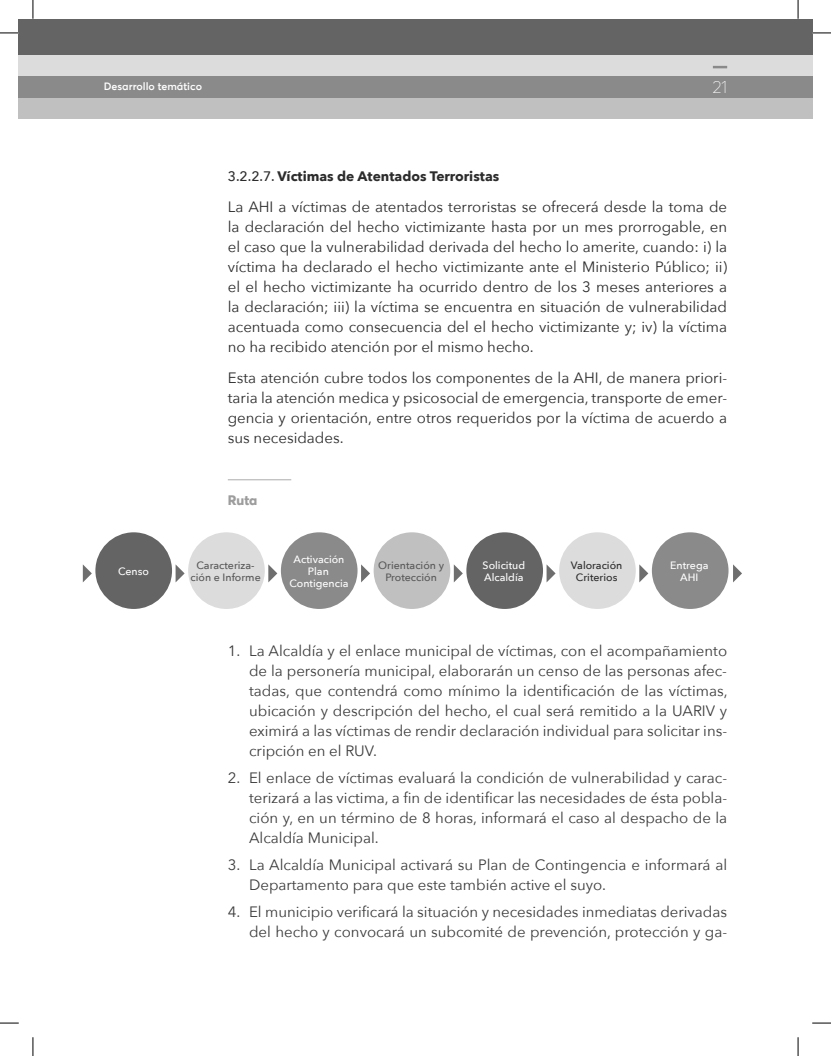
<style>
.page{position:relative;width:831px;height:1056px;background:#fff}
.page>*{position:absolute;margin:0;border:0;box-sizing:border-box;transform-origin:0 0}
.t1{font:100 17.5px "Averta Std";color:#fff}
.t2{font:15px/20px "Avenir Next";color:#3b3b3b;text-align:justify}
.t3{font:15px/20px "Avenir Next";color:#2c2c2c;text-align:justify}
.t4{font:700 13.75px "Avenir Next";color:#2c2c2c}
.t5{font:800 13.75px "Averta Std";color:#9d9d9d}
.t6{font:500 10.62px/11.9px "Avenir Next";color:#fff;text-align:center}
.t7{font:500 10.62px/11.9px "Avenir Next";color:#595959;text-align:center}
.t8{font:500 10.62px/11.9px "Avenir Next";color:#2c2c2c;text-align:center}
.t9{font:600 10.62px "Averta Std";color:#fff}
.s1{font-weight:500}
</style>
<div class="page">
<div style="left:33px;top:97px;width:779px;height:22px;background:#c0c0c0"></div>
<div style="left:33px;top:76px;width:779px;height:21px;background:#8a8a8a"></div>
<div style="left:33px;top:54px;width:779px;height:22px;background:#dcdcdc"></div>
<div style="left:33px;top:19px;width:779px;height:35px;background:#646464"></div>
<div style="left:19px;top:97px;width:14px;height:22px;background:#c0c0c0"></div>
<div style="left:19px;top:76px;width:14px;height:21px;background:#8a8a8a"></div>
<div style="left:19px;top:54px;width:14px;height:22px;background:#dcdcdc"></div>
<div style="left:19px;top:19px;width:14px;height:35px;background:#646464"></div>
<svg style="left:713px;top:66px;width:14px;height:2px"></svg>
<hr style="left:228px;top:479px;width:63px;height:1px;background:#bcbcbc">
<div style="left:95px;top:532px;width:77px;height:77px;background:#646464;border-radius:50%"></div>
<div style="left:188px;top:532px;width:77px;height:77px;background:#dcdcdc;border-radius:50%"></div>
<div style="left:281px;top:532px;width:76px;height:77px;background:#8a8a8a;border-radius:50%"></div>
<div style="left:466px;top:532px;width:77px;height:77px;background:#646464;border-radius:50%"></div>
<div style="left:374px;top:532px;width:76px;height:77px;background:#c0c0c0;border-radius:50%"></div>
<div style="left:559px;top:532px;width:77px;height:77px;background:#dcdcdc;border-radius:50%"></div>
<svg style="left:83px;top:564px;width:9px;height:18px"></svg>
<svg style="left:176px;top:565px;width:9px;height:17px"></svg>
<svg style="left:268px;top:564px;width:9px;height:18px"></svg>
<svg style="left:639px;top:564px;width:9px;height:18px"></svg>
<svg style="left:733px;top:564px;width:9px;height:18px"></svg>
<svg style="left:361px;top:564px;width:9px;height:18px"></svg>
<svg style="left:454px;top:564px;width:9px;height:18px"></svg>
<svg style="left:546px;top:564px;width:9px;height:18px"></svg>
<div style="left:652px;top:532px;width:76px;height:77px;background:#8a8a8a;border-radius:50%"></div>
<svg style="left:0;top:32px;width:19px;height:2px"></svg>
<svg style="left:812px;top:32px;width:19px;height:2px"></svg>
<svg style="left:0;top:1022px;width:19px;height:2px"></svg>
<svg style="left:812px;top:1022px;width:19px;height:2px"></svg>
<svg style="left:32px;top:0;width:2px;height:19px"></svg>
<svg style="left:32px;top:1037px;width:2px;height:19px"></svg>
<svg style="left:797px;top:0;width:2px;height:19px"></svg>
<svg style="left:797px;top:1037px;width:2px;height:19px"></svg>
<p class="t9" style="left:104px;top:80px;width:100px">Desarrollo temático</p>
<p class="t1" style="left:713px;top:76px;width:16px">21</p>
<p class="t4" style="left:228px;top:165px;width:273px"><span class="s1">3.2.2.7.</span> Víctimas de Atentados Terroristas</p>
<p class="t3" style="left:228px;top:196px;width:501px">La AHI a víctimas de atentados terroristas se ofrecerá desde la toma de la declaración del hecho victimizante hasta por un mes prorrogable, en el caso que la vulnerabilidad derivada del hecho lo amerite, cuando: i) la víctima ha declarado el hecho victimizante ante el Ministerio Público; ii) el el hecho victimizante ha ocurrido dentro de los 3 meses anteriores a la declaración; iii) la víctima se encuentra en situación de vulnerabilidad acentuada como consecuencia del el hecho victimizante y; iv) la víctima no ha recibido atención por el mismo hecho.</p>
<p class="t3" style="left:228px;top:367px;width:501px">Esta atención cubre todos los componentes de la AHI, de manera priori&shy;taria la atención medica y psicosocial de emergencia, transporte de emer&shy;gencia y orientación, entre otros requeridos por la víctima de acuerdo a sus necesidades.</p>
<p class="t5" style="left:228px;top:491px;width:31px">Ruta</p>
<p class="t6" style="left:118px;top:565px;width:32px">Censo</p>
<p class="t7" style="left:190px;top:559px;width:72px">Caracteriza&shy;ción e Informe</p>
<p class="t6" style="left:289px;top:553px;width:61px">Activación<br>Plan<br>Contigencia</p>
<p class="t6" style="left:483px;top:559px;width:44px;text-align:left">Solicitud<br>Alcaldía</p>
<p class="t7" style="left:378px;top:559px;width:67px">Orientación y<br>Protección</p>
<p class="t8" style="left:571px;top:559px;width:53px">Valoración<br>Criterios</p>
<p class="t6" style="left:670px;top:559px;width:40px">Entrega<br>AHI</p>
<p class="t2" style="left:249px;top:640px;width:480px;text-indent:-21px">1. La Alcaldía y el enlace municipal de víctimas, con el acompañamiento de la personería municipal, elaborarán un censo de las personas afec&shy;tadas, que contendrá como mínimo la identificación de las víctimas, ubicación y descripción del hecho, el cual será remitido a la UARIV y eximirá a las víctimas de rendir declaración individual para solicitar ins&shy;cripción en el RUV.</p>
<p class="t2" style="left:249px;top:767px;width:480px;text-indent:-21px">2. El enlace de víctimas evaluará la condición de vulnerabilidad y carac&shy;terizará a las victima, a fin de identificar las necesidades de ésta pobla&shy;ción y, en un término de 8 horas, informará el caso al despacho de la Alcaldía Municipal.</p>
<p class="t2" style="left:249px;top:854px;width:480px;text-indent:-21px">3. La Alcaldía Municipal activará su Plan de Contingencia e informará al<br>Departamento para que este también active el suyo.</p>
<p class="t2" style="left:228px;top:901px;width:501px;text-align:right">4. El municipio verificará la situación y necesidades inmediatas derivadas del hecho y convocará un subcomité de prevención, protección y ga-</p>
</div>
